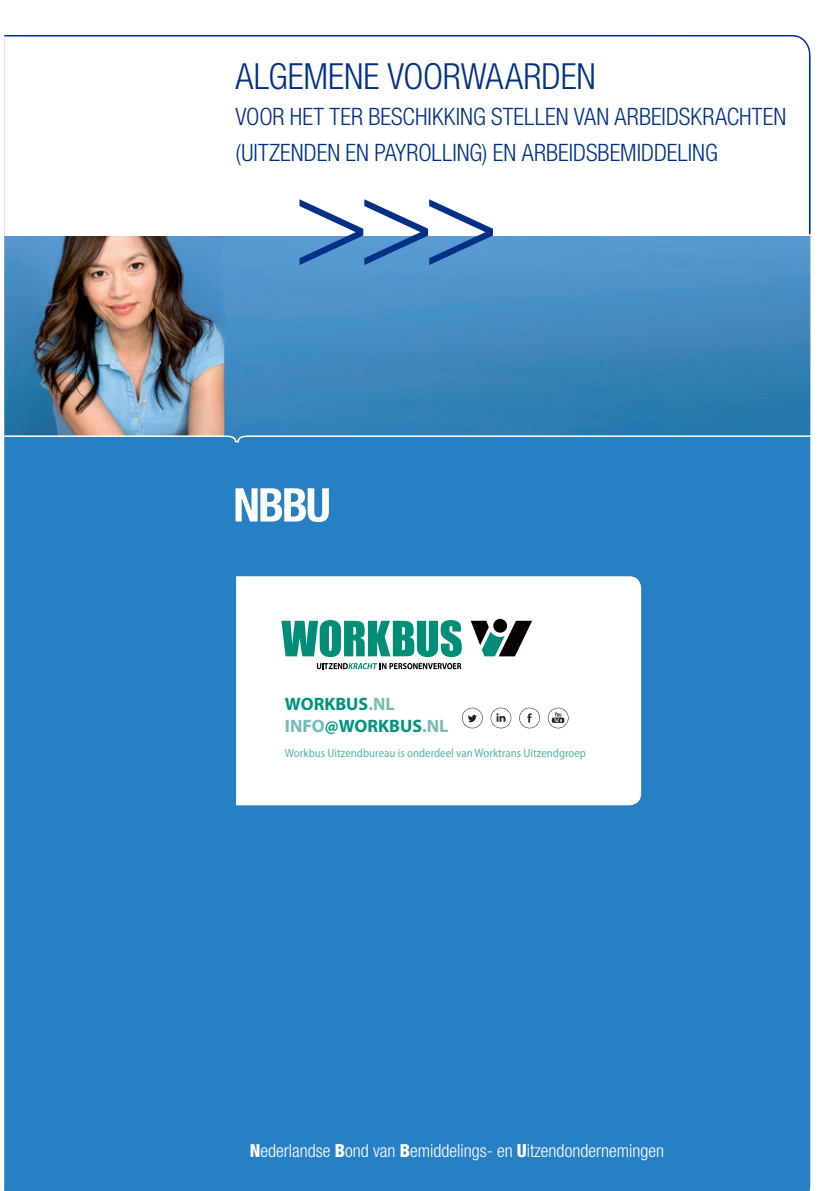
<style>
.page{position:relative;width:840px;height:1191px;background:#fff}
.page>*{position:absolute;margin:0;border:0;box-sizing:border-box;transform-origin:0 0}
.t1{font:300 condensed 126px "Helvetica Neue LT Pro";color:#003186}
.t2{font:300 condensed 36px "Helvetica Neue LT Pro";letter-spacing:-.005em;color:#003186}
.t3{font:300 condensed 24px/36px "Helvetica Neue LT Pro";color:#003186}
.t4{font:300 condensed 18px "Helvetica Neue LT Pro";color:#fff}
.t5{font:700 18px "Myriad Pro";color:#00937f}
.t6{font:semi-condensed 12px "Myriad Pro";color:#56b3a8}
.s1{color:#74bdb4}
.s2{font-weight:800}
</style>
<div class="page">
<div style="left:4px;top:443px;width:805px;height:748px;background:#2780c4"></div>
<svg style="left:4px;top:34px;width:806px;height:200px"></svg>
<svg style="left:235px;top:488px;width:94px;height:34px"></svg>
<svg style="left:4px;top:234px;width:807px;height:209px;background:#5087b3"></svg>
<svg style="left:236px;top:576px;width:404px;height:229px"></svg>
<svg style="left:519px;top:707px;width:20px;height:21px"></svg>
<svg style="left:461px;top:707px;width:21px;height:21px"></svg>
<svg style="left:490px;top:707px;width:21px;height:21px"></svg>
<svg style="left:547px;top:707px;width:21px;height:21px"></svg>
<svg style="left:317px;top:663px;width:144px;height:6px"></svg>
<div style="left:493px;top:619px;width:14px;height:13px;background:#080302;border-radius:50%"></div>
<svg style="left:470px;top:621px;width:62px;height:35px"></svg>
<svg style="left:281px;top:620px;width:180px;height:37px"></svg>
<p class="t2" style="left:235px;top:56px;width:362px">ALGEMENE VOORWAARDEN</p>
<p class="t3" style="left:235px;top:99px;width:552px">VOOR HET TER BESCHIKKING STELLEN VAN ARBEIDSKRACHTEN (UITZENDEN EN PAYROLLING) EN ARBEIDSBEMIDDELING</p>
<p class="t1" style="left:293px;top:147px;width:207px">&gt;&gt;&gt;</p>
<p class="t5" style="left:285px;top:692px;width:111px">WORKBUS<span class="s1">.NL</span></p>
<p class="t5" style="left:285px;top:714px;width:165px"><span class="s1">INFO</span>@WORKBUS<span class="s1">.NL</span></p>
<p class="t6" style="left:285px;top:746px;width:302px">Workbus Uitzendbureau is onderdeel van Worktrans Uitzendgroep</p>
<p class="t4" style="left:249px;top:1140px;width:415px"><span class="s2">N</span>ederlandse <span class="s2">B</span>ond van <span class="s2">B</span>emiddelings- en <span class="s2">U</span>itzendondernemingen</p>
</div>
